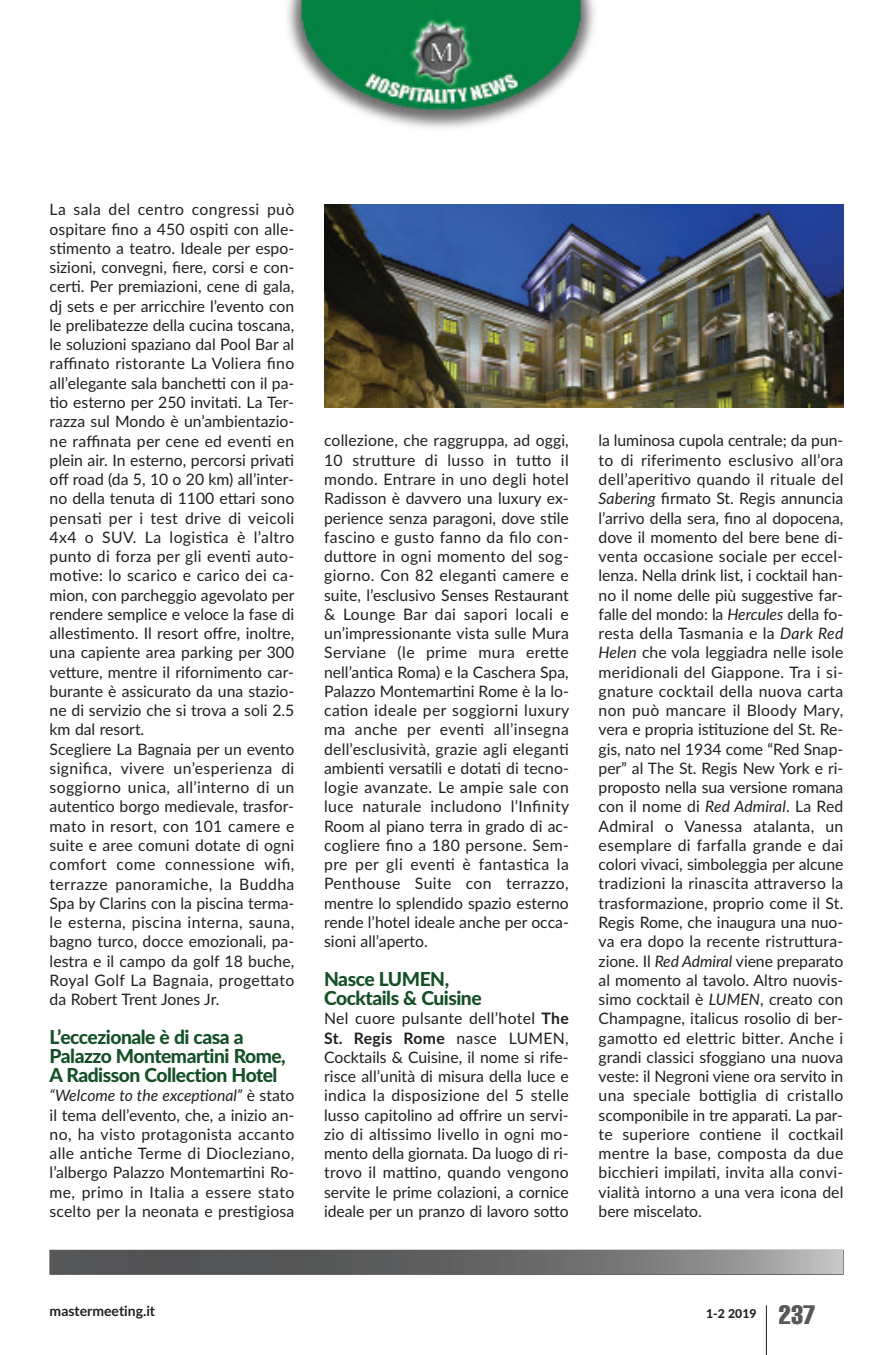
<style>
.page{position:relative;width:893px;height:1355px;background:#fff}
.page>*{position:absolute;margin:0;border:0;box-sizing:border-box;transform-origin:0 0}
.t1{font:800 19.25px/19.2px "Lato";letter-spacing:-.025em;color:#144f26}
.t2{font:15.75px/19.2px "Lato";color:#231f20;text-align:justify}
.t3{font:700 14px "Lato";color:#231f20}
.t4{font:800 12.25px "Lato";color:#231f20}
.s1{font-style:italic}
.s2{font-weight:700}
.s3{font-family:"Helvetica";font-weight:400;font-stretch:extra-condensed;font-size:26.25px;color:#57585a}
</style>
<div class="page">
<hr style="left:766px;top:1305px;width:1px;height:49px;background:#231f20">
<svg style="left:50px;top:1249px;width:793px;height:25px"></svg>
<svg style="left:287px;top:0;width:308px;height:128px"></svg>
<img style="left:324px;top:204px;width:519px;height:204px">
<p class="t2" style="left:50px;top:200px;width:247px;text-align:left">La sala del centro congressi può ospitare fino a 450 ospiti con alle&shy;stimento a teatro. Ideale per espo&shy;sizioni, convegni, fiere, corsi e con&shy;certi. Per premiazioni, cene di gala, dj sets e per arricchire l’evento con le prelibatezze della cucina toscana, le soluzioni spaziano dal Pool Bar al raffinato ristorante La Voliera fino all’elegante sala banchetti con il pa&shy;tio esterno per 250 invitati. La Ter&shy;razza sul Mondo è un’ambientazio&shy;ne raffinata per cene ed eventi en plein air. In esterno, percorsi privati off road (da 5, 10 o 20 km) all’inter&shy;no della tenuta di 1100 ettari sono pensati per i test drive di veicoli 4x4 o SUV. La logistica è l’altro punto di forza per gli eventi auto&shy;motive: lo scarico e carico dei ca&shy;mion, con parcheggio agevolato per rendere semplice e veloce la fase di allestimento. Il resort offre, inoltre, una capiente area parking per 300 vetture, mentre il rifornimento car&shy;burante è assicurato da una stazio&shy;ne di servizio che si trova a soli 2.5 km dal resort.<br>Scegliere La Bagnaia per un evento significa, vivere un’esperienza di soggiorno unica, all’interno di un autentico borgo medievale, trasfor&shy;mato in resort, con 101 camere e suite e aree comuni dotate di ogni comfort come connessione wifi, terrazze panoramiche, la Buddha Spa by Clarins con la piscina terma&shy;le esterna, piscina interna, sauna, bagno turco, docce emozionali, pa&shy;lestra e il campo da golf 18 buche, Royal Golf La Bagnaia, progettato da Robert Trent Jones Jr.</p>
<p class="t1" style="left:50px;top:1027px;width:238px">L’eccezionale è di casa a<br>Palazzo Montemartini Rome,<br>A Radisson Collection Hotel</p>
<p class="t2" style="left:50px;top:1086px;width:246px"><span class="s1">“Welcome to the exceptional”</span> è stato il tema dell’evento, che, a inizio an&shy;no, ha visto protagonista accanto alle antiche Terme di Diocleziano, l’albergo Palazzo Montemartini Ro&shy;me, primo in Italia a essere stato scelto per la neonata e prestigiosa</p>
<p class="t2" style="left:324px;top:431px;width:247px">collezione, che raggruppa, ad oggi, 10 strutture di lusso in tutto il mondo. Entrare in uno degli hotel Radisson è davvero una luxury ex&shy;perience senza paragoni, dove stile fascino e gusto fanno da filo con&shy;duttore in ogni momento del sog&shy;giorno. Con 82 eleganti camere e suite, l’esclusivo Senses Restaurant &amp; Lounge Bar dai sapori locali e un’impressionante vista sulle Mura Serviane (le prime mura erette nell’antica Roma) e la Caschera Spa, Palazzo Montemartini Rome è la lo&shy;cation ideale per soggiorni luxury ma anche per eventi all’insegna dell’esclusività, grazie agli eleganti ambienti versatili e dotati di tecno&shy;logie avanzate. Le ampie sale con luce naturale includono l’Infinity Room al piano terra in grado di ac&shy;cogliere fino a 180 persone. Sem&shy;pre per gli eventi è fantastica la Penthouse Suite con terrazzo, mentre lo splendido spazio esterno rende l’hotel ideale anche per occa&shy;sioni all’aperto.</p>
<p class="t1" style="left:324px;top:969px;width:159px">Nasce LUMEN,<br>Cocktails &amp; Cuisine</p>
<p class="t2" style="left:324px;top:1009px;width:246px">Nel cuore pulsante dell’hotel <span class="s2">The St. Regis Rome</span> nasce LUMEN, Cocktails &amp; Cuisine, il nome si rife&shy;risce all’unità di misura della luce e indica la disposizione del 5 stelle lusso capitolino ad offrire un servi&shy;zio di altissimo livello in ogni mo&shy;mento della giornata. Da luogo di ri&shy;trovo il mattino, quando vengono servite le prime colazioni, a cornice ideale per un pranzo di lavoro sotto</p>
<p class="t2" style="left:599px;top:431px;width:246px">la luminosa cupola centrale; da pun&shy;to di riferimento esclusivo all’ora dell’aperitivo quando il rituale del <span class="s1">Sabering</span> firmato St. Regis annuncia l’arrivo della sera, fino al dopocena, dove il momento del bere bene di&shy;venta occasione sociale per eccel&shy;lenza. Nella drink list, i cocktail han&shy;no il nome delle più suggestive far&shy;falle del mondo: la <span class="s1">Hercules</span> della fo&shy;resta della Tasmania e la <span class="s1">Dark Red Helen</span> che vola leggiadra nelle isole meridionali del Giappone. Tra i si&shy;gnature cocktail della nuova carta non può mancare il Bloody Mary, vera e propria istituzione del St. Re&shy;gis, nato nel 1934 come “Red Snap&shy;per” al The St. Regis New York e ri&shy;proposto nella sua versione romana con il nome di <span class="s1">Red Admiral</span>. La Red Admiral o Vanessa atalanta, un esemplare di farfalla grande e dai colori vivaci, simboleggia per alcune tradizioni la rinascita attraverso la trasformazione, proprio come il St.<br>Regis Rome, che inaugura una nuo&shy;va era dopo la recente ristruttura&shy;zione. Il <span class="s1">Red Admiral</span> viene preparato al momento al tavolo. Altro nuovis&shy;simo cocktail è <span class="s1">LUMEN</span>, creato con Champagne, italicus rosolio di ber&shy;gamotto ed elettric bitter. Anche i grandi classici sfoggiano una nuova veste: il Negroni viene ora servito in una speciale bottiglia di cristallo scomponibile in tre apparati. La par&shy;te superiore contiene il coctkail mentre la base, composta da due bicchieri impilati, invita alla convi&shy;vialità intorno a una vera icona del bere miscelato.</p>
<p class="t3" style="left:50px;top:1302px;width:107px">mastermeeting.it</p>
<p class="t4" style="left:706px;top:1306px;width:111px">1-2 2019 <span class="s3">237</span></p>
</div>
